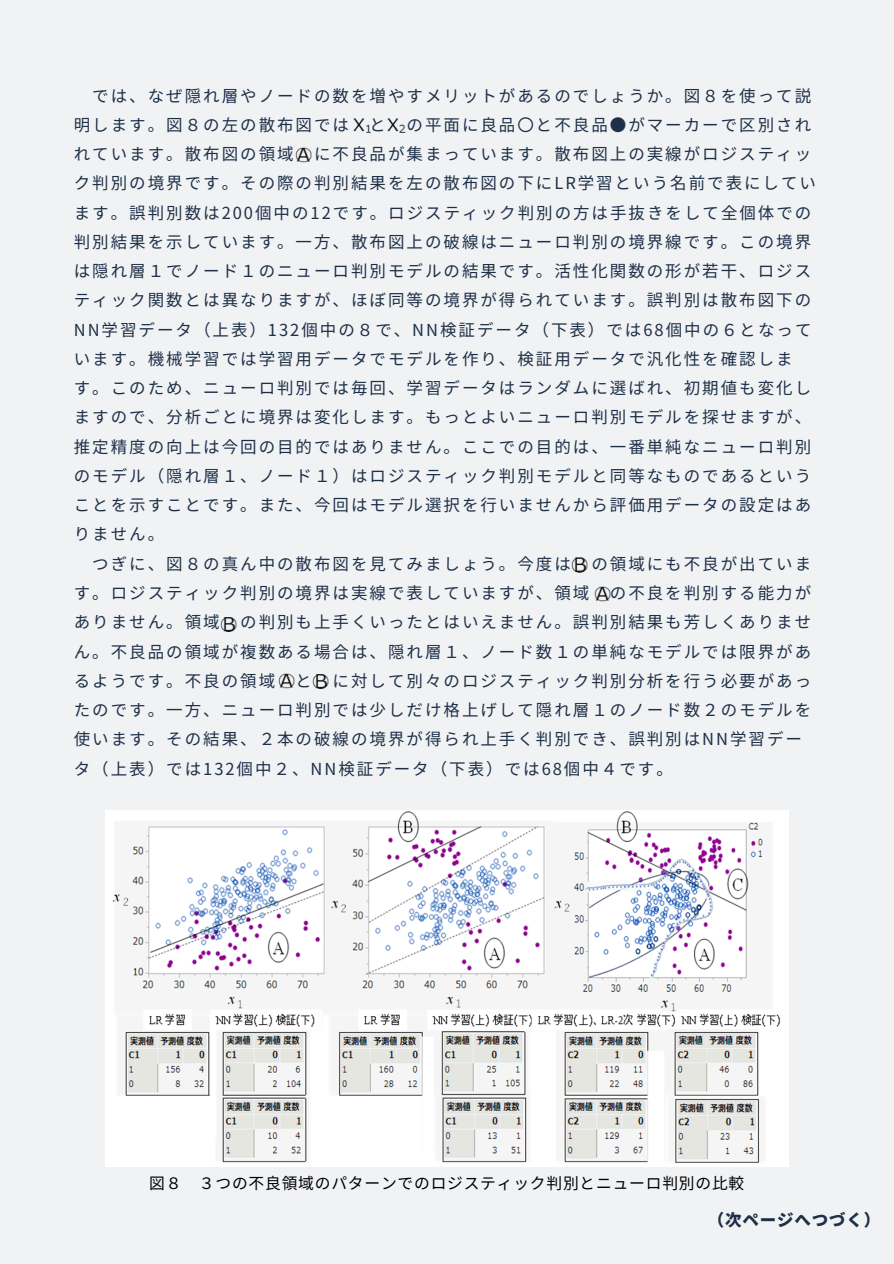
<style>
.page{position:relative;width:894px;height:1264px;background:#fff}
.page>*{position:absolute;margin:0;border:0;box-sizing:border-box;transform-origin:0 0}
.t1{font:16.5px "Noto Sans JP";letter-spacing:.12em;color:#1e3048}
.t2{font:900 16.5px "Noto Sans JP";letter-spacing:.05em;color:#1e3048}
.t3{font:15.75px "Noto Sans JP";letter-spacing:.05em;color:#000}
</style>
<div class="page">
<div style="left:0;top:0;width:893px;height:1263px;background:#f1f2f4"></div>
<img style="left:105px;top:810px;width:683px;height:356px">
<img style="left:220px;top:617px;width:17px;height:15px">
<img style="left:312px;top:674px;width:17px;height:15px">
<img style="left:278px;top:673px;width:17px;height:16px">
<img style="left:594px;top:586px;width:17px;height:16px">
<img style="left:571px;top:557px;width:17px;height:16px">
<img style="left:295px;top:147px;width:17px;height:16px">
<img style="left:353px;top:118px;width:18px;height:15px">
<img style="left:387px;top:118px;width:19px;height:15px">
<p class="t1" style="left:92px;top:82px;width:720px">では、なぜ隠れ層やノードの数を増やすメリットがあるのでしょうか。図８を使って説</p>
<p class="t1" style="left:74px;top:112px;width:738px">明します。図８の左の散布図では と の平面に良品〇と不良品●がマーカーで区別され</p>
<p class="t1" style="left:74px;top:141px;width:738px">れています。散布図の領域 に不良品が集まっています。散布図上の実線がロジスティッ</p>
<p class="t1" style="left:74px;top:170px;width:743px">ク判別の境界です。その際の判別結果を左の散布図の下にLR学習という名前で表にしてい</p>
<p class="t1" style="left:74px;top:199px;width:739px">ます。誤判別数は200個中の12です。ロジスティック判別の方は手抜きをして全個体での</p>
<p class="t1" style="left:74px;top:229px;width:738px">判別結果を示しています。一方、散布図上の破線はニューロ判別の境界線です。この境界</p>
<p class="t1" style="left:74px;top:258px;width:738px">は隠れ層１でノード１のニューロ判別モデルの結果です。活性化関数の形が若干、ロジス</p>
<p class="t1" style="left:74px;top:287px;width:738px">ティック関数とは異なりますが、ほぼ同等の境界が得られています。誤判別は散布図下の</p>
<p class="t1" style="left:74px;top:316px;width:739px">NN学習データ（上表）132個中の８で、NN検証データ（下表）では68個中の６となって</p>
<p class="t1" style="left:74px;top:346px;width:720px">います。機械学習では学習用データでモデルを作り、検証用データで汎化性を確認しま</p>
<p class="t1" style="left:74px;top:375px;width:738px">す。このため、ニューロ判別では毎回、学習データはランダムに選ばれ、初期値も変化し</p>
<p class="t1" style="left:74px;top:404px;width:738px">ますので、分析ごとに境界は変化します。もっとよいニューロ判別モデルを探せますが、</p>
<p class="t1" style="left:74px;top:433px;width:738px">推定精度の向上は今回の目的ではありません。ここでの目的は、一番単純なニューロ判別</p>
<p class="t1" style="left:74px;top:463px;width:738px">のモデル（隠れ層１、ノード１）はロジスティック判別モデルと同等なものであるという</p>
<p class="t1" style="left:74px;top:492px;width:738px">ことを示すことです。また、今回はモデル選択を行いませんから評価用データの設定はあ</p>
<p class="t1" style="left:74px;top:521px;width:92px">りません。</p>
<p class="t1" style="left:92px;top:550px;width:720px">つぎに、図８の真ん中の散布図を見てみましょう。今度は の領域にも不良が出ていま</p>
<p class="t1" style="left:74px;top:580px;width:738px">す。ロジスティック判別の境界は実線で表していますが、領域 の不良を判別する能力が</p>
<p class="t1" style="left:74px;top:609px;width:738px">ありません。領域 の判別も上手くいったとはいえません。誤判別結果も芳しくありませ</p>
<p class="t1" style="left:74px;top:638px;width:738px">ん。不良品の領域が複数ある場合は、隠れ層１、ノード数１の単純なモデルでは限界があ</p>
<p class="t1" style="left:74px;top:667px;width:738px">るようです。不良の領域 と に対して別々のロジスティック判別分析を行う必要があっ</p>
<p class="t1" style="left:74px;top:697px;width:738px">たのです。一方、ニューロ判別では少しだけ格上げして隠れ層１のノード数２のモデルを</p>
<p class="t1" style="left:74px;top:726px;width:729px">使います。その結果、２本の破線の境界が得られ上手く判別でき、誤判別はNN学習デー</p>
<p class="t1" style="left:74px;top:755px;width:600px">タ（上表）では132個中２、NN検証データ（下表）では68個中４です。</p>
<h1 class="t3" style="left:149px;top:1170px;width:596px">図８ ３つの不良領域のパターンでのロジスティック判別とニューロ判別の比較</h1>
<p class="t2" style="left:707px;top:1206px;width:174px">（次ページへつづく）</p>
</div>
